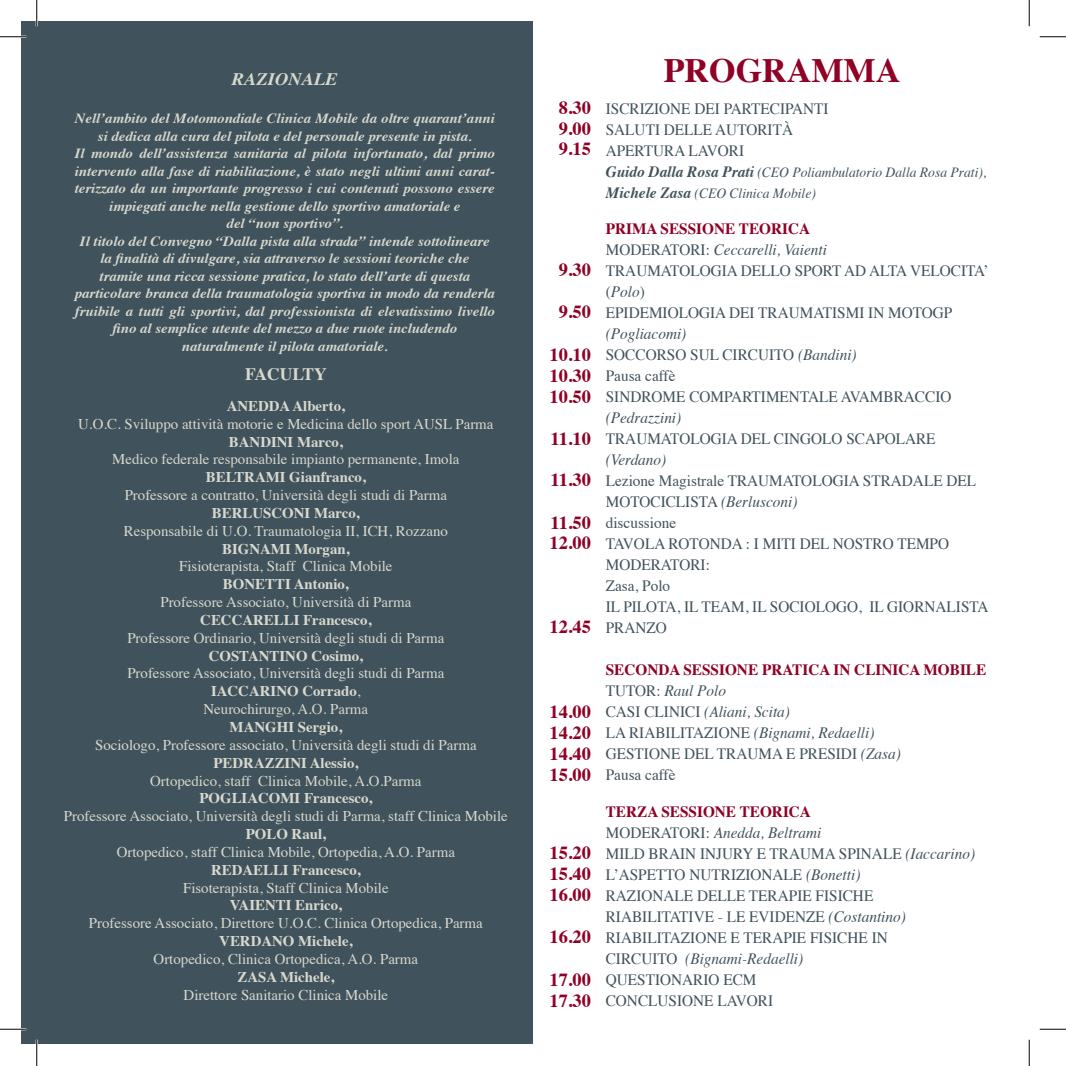
<style>
.page{position:relative;width:1066px;height:1066px;background:#fff}
.page>*{position:absolute;margin:0;border:0;box-sizing:border-box;transform-origin:0 0}
.t1{font:700 34.12px "Times";color:#900126}
.t2{font:700 18.38px/21px "Times";color:#900126;text-align:justify}
.t3{font:italic 700 17.5px "Times";color:#d8d8ce;scale:1.06 1}
.t4{font:700 17.5px "Times";color:#d8d8ce}
.t5{font:15.75px/21px "Times";color:#40525b}
.t6{font:italic 15.75px "Times";color:#40525b}
.t7{font:14.88px/17.8px "Times";color:#d8d8ce;text-align:center}
.t8{font:700 14.88px "Times";color:#d8d8ce}
.t9{font:italic 700 14px/17.5px "Times";color:#d8d8ce;text-align:center;scale:1.06 1}
.t10{font:italic 14px/21px "Times";color:#40525b}
.s1{font-weight:700}
.s2{font-weight:700;font-size:15.75px}
.s3{font-weight:700;color:#900126}
.s4{font-style:italic}
</style>
<div class="page">
<div style="left:22px;top:22px;width:511px;height:1022px;background:#40525b"></div>
<hr style="left:0;top:36px;width:26px;height:2px;background:#fff">
<hr style="left:0;top:1028px;width:26px;height:2px;background:#fff">
<hr style="left:36px;top:0;width:2px;height:26px;background:#fff">
<hr style="left:36px;top:1039px;width:2px;height:27px;background:#fff">
<svg style="left:0;top:36px;width:26px;height:1px"></svg>
<svg style="left:1039px;top:36px;width:27px;height:1px"></svg>
<svg style="left:0;top:1029px;width:26px;height:1px"></svg>
<svg style="left:1039px;top:1029px;width:27px;height:1px"></svg>
<svg style="left:36px;top:0;width:1px;height:26px"></svg>
<svg style="left:36px;top:1039px;width:1px;height:27px"></svg>
<svg style="left:1029px;top:0;width:1px;height:26px"></svg>
<svg style="left:1029px;top:1039px;width:1px;height:27px"></svg>
<p class="t3" style="left:232px;top:62px;width:102px">RAZIONALE</p>
<p class="t9" style="left:75px;top:108px;width:398px">Nell’ambito del Motomondiale Clinica Mobile da oltre quarant’anni si dedica alla cura del pilota e del personale presente in pista.<br>Il mondo dell’assistenza sanitaria al pilota infortunato, dal primo intervento alla fase di riabilitazione, è stato negli ultimi anni carat&shy;terizzato da un importante progresso i cui contenuti possono essere impiegati anche nella gestione dello sportivo amatoriale e<br>del “non sportivo”.<br>Il titolo del Convegno “Dalla pista alla strada” intende sottolineare la finalità di divulgare, sia attraverso le sessioni teoriche che<br>tramite una ricca sessione pratica, lo stato dell’arte di questa particolare branca della traumatologia sportiva in modo da renderla fruibile a tutti gli sportivi, dal professionista di elevatissimo livello fino al semplice utente del mezzo a due ruote includendo naturalmente il pilota amatoriale.</p>
<p class="t4" style="left:245px;top:358px;width:83px">FACULTY</p>
<p class="t8" style="left:227px;top:391px;width:120px">ANEDDA Alberto,</p>
<p class="t7" style="left:78px;top:413px;width:417px">U.O.C. Sviluppo attività motorie e Medicina dello sport AUSL Parma</p>
<p class="t8" style="left:229px;top:427px;width:115px">BANDINI Marco,</p>
<p class="t7" style="left:112px;top:449px;width:349px">Medico federale responsabile impianto permanente, Imola</p>
<p class="t8" style="left:206px;top:463px;width:161px">BELTRAMI Gianfranco,</p>
<p class="t7" style="left:125px;top:485px;width:324px">Professore a contratto, Università degli studi di Parma</p>
<p class="t8" style="left:212px;top:498px;width:149px">BERLUSCONI Marco,</p>
<p class="t7" style="left:124px;top:520px;width:325px">Responsabile di U.O. Traumatologia II, ICH, Rozzano</p>
<p class="t8" style="left:222px;top:534px;width:129px">BIGNAMI Morgan,</p>
<p class="t7" style="left:179px;top:556px;width:215px">Fisioterapista, Staff Clinica Mobile</p>
<p class="t8" style="left:223px;top:570px;width:127px">BONETTI Antonio,</p>
<p class="t7" style="left:160px;top:592px;width:252px">Professore Associato, Università di Parma</p>
<p class="t8" style="left:200px;top:605px;width:173px">CECCARELLI Francesco,</p>
<p class="t7" style="left:127px;top:627px;width:318px">Professore Ordinario, Università degli studi di Parma</p>
<p class="t8" style="left:209px;top:641px;width:156px">COSTANTINO Cosimo,</p>
<p class="t7" style="left:127px;top:663px;width:318px">Professore Associato, Università degli studi di Parma<br><span class="s1">IACCARINO Corrado</span>,<br>Neurochirurgo, A.O. Parma</p>
<p class="t8" style="left:230px;top:712px;width:114px">MANGHI Sergio,</p>
<p class="t7" style="left:95px;top:734px;width:383px">Sociologo, Professore associato, Università degli studi di Parma</p>
<p class="t8" style="left:213px;top:748px;width:146px">PEDRAZZINI Alessio,</p>
<p class="t7" style="left:150px;top:770px;width:273px">Ortopedico, staff Clinica Mobile, A.O.Parma</p>
<p class="t8" style="left:199px;top:784px;width:174px">POGLIACOMI Francesco,</p>
<p class="t7" style="left:64px;top:806px;width:445px">Professore Associato, Università degli studi di Parma, staff Clinica Mobile</p>
<p class="t8" style="left:246px;top:820px;width:82px">POLO Raul,</p>
<p class="t7" style="left:117px;top:841px;width:340px">Ortopedico, staff Clinica Mobile, Ortopedia, A.O. Parma</p>
<p class="t8" style="left:211px;top:855px;width:151px">REDAELLI Francesco,</p>
<p class="t7" style="left:183px;top:877px;width:207px">Fisoterapista, Staff Clinica Mobile</p>
<p class="t8" style="left:230px;top:891px;width:114px">VAIENTI Enrico,</p>
<p class="t7" style="left:89px;top:913px;width:395px">Professore Associato, Direttore U.O.C. Clinica Ortopedica, Parma</p>
<p class="t8" style="left:219px;top:927px;width:135px">VERDANO Michele,</p>
<p class="t7" style="left:154px;top:948px;width:266px">Ortopedico, Clinica Ortopedica, A.O. Parma</p>
<p class="t8" style="left:237px;top:962px;width:98px">ZASA Michele,</p>
<p class="t7" style="left:184px;top:984px;width:206px">Direttore Sanitario Clinica Mobile</p>
<p class="t2" style="left:559px;top:96px;width:34px;line-height:20.5px">8.30<br>9.00<br>9.15</p>
<p class="t2" style="left:559px;top:257px;width:34px">9.30</p>
<p class="t2" style="left:559px;top:300px;width:34px">9.50</p>
<p class="t2" style="left:549px;top:342px;width:43px">10.10<br>10.30<br>10.50</p>
<p class="t2" style="left:550px;top:426px;width:42px">11.10</p>
<p class="t2" style="left:550px;top:468px;width:42px">11.30</p>
<p class="t2" style="left:549px;top:510px;width:43px">11.50<br>12.00</p>
<p class="t2" style="left:549px;top:615px;width:43px">12.45</p>
<p class="t2" style="left:549px;top:699px;width:43px">14.00<br>14.20<br>14.40<br>15.00</p>
<p class="t2" style="left:549px;top:840px;width:43px">15.20</p>
<p class="t2" style="left:549px;top:882px;width:43px">16.00</p>
<p class="t2" style="left:549px;top:861px;width:43px">15.40</p>
<p class="t2" style="left:549px;top:924px;width:43px">16.20</p>
<p class="t2" style="left:549px;top:967px;width:43px">17.00<br>17.30</p>
<h1 class="t1" style="left:664px;top:38px;width:238px">PROGRAMMA</h1>
<p class="t5" style="left:606px;top:96px;width:224px">ISCRIZIONE DEI PARTECIPANTI<br>SALUTI DELLE AUTORITÀ<br>APERTURA LAVORI</p>
<p class="t10" style="left:606px;top:160px;width:382px"><span class="s2">Guido Dalla Rosa Prati</span> (CEO Poliambulatorio Dalla Rosa Prati),<br><span class="s2">Michele Zasa</span> (CEO Clinica Mobile)</p>
<p class="t5" style="left:606px;top:217px;width:384px"><span class="s3">PRIMA SESSIONE TEORICA<br></span>MODERATORI: <span class="s4">Ceccarelli, Vaienti<br></span>TRAUMATOLOGIA DELLO SPORT AD ALTA VELOCITA’ (<span class="s4">Polo</span>)<br>EPIDEMIOLOGIA DEI TRAUMATISMI IN MOTOGP</p>
<p class="t5" style="left:606px;top:322px;width:347px"><span class="s4">(Pogliacomi)<br></span>SOCCORSO SUL CIRCUITO <span class="s4">(Bandini)<br></span>Pausa caffè<br>SINDROME COMPARTIMENTALE AVAMBRACCIO</p>
<p class="t6" style="left:606px;top:404px;width:77px">(Pedrazzini)</p>
<p class="t5" style="left:606px;top:427px;width:331px">TRAUMATOLOGIA DEL CINGOLO SCAPOLARE</p>
<p class="t6" style="left:606px;top:446px;width:62px">(Verdano)</p>
<p class="t5" style="left:606px;top:469px;width:384px">Lezione Magistrale TRAUMATOLOGIA STRADALE DEL<br>MOTOCICLISTA <span class="s4">(Berlusconi)<br></span>discussione<br>TAVOLA ROTONDA : I MITI DEL NOSTRO TEMPO<br>MODERATORI:<br>Zasa, Polo<br>IL PILOTA, IL TEAM, IL SOCIOLOGO, IL GIORNALISTA<br>PRANZO</p>
<p class="t5" style="left:606px;top:658px;width:382px"><span class="s3">SECONDA SESSIONE PRATICA IN CLINICA MOBILE<br></span>TUTOR: <span class="s4">Raul Polo<br></span>CASI CLINICI <span class="s4">(Aliani, Scita)<br></span>LA RIABILITAZIONE <span class="s4">(Bignami, Redaelli)<br></span>GESTIONE DEL TRAUMA E PRESIDI <span class="s4">(Zasa)<br></span>Pausa caffè</p>
<p class="t5" style="left:606px;top:800px;width:371px"><span class="s3">TERZA SESSIONE TEORICA<br></span>MODERATORI: <span class="s4">Anedda, Beltrami<br></span>MILD BRAIN INJURY E TRAUMA SPINALE <span class="s4">(Iaccarino)<br></span>L’ASPETTO NUTRIZIONALE <span class="s4">(Bonetti)<br></span>RAZIONALE DELLE TERAPIE FISICHE<br>RIABILITATIVE - LE EVIDENZE <span class="s4">(Costantino)<br></span>RIABILITAZIONE E TERAPIE FISICHE IN<br>CIRCUITO <span class="s4">(Bignami-Redaelli)<br></span>QUESTIONARIO ECM<br>CONCLUSIONE LAVORI</p>
</div>
